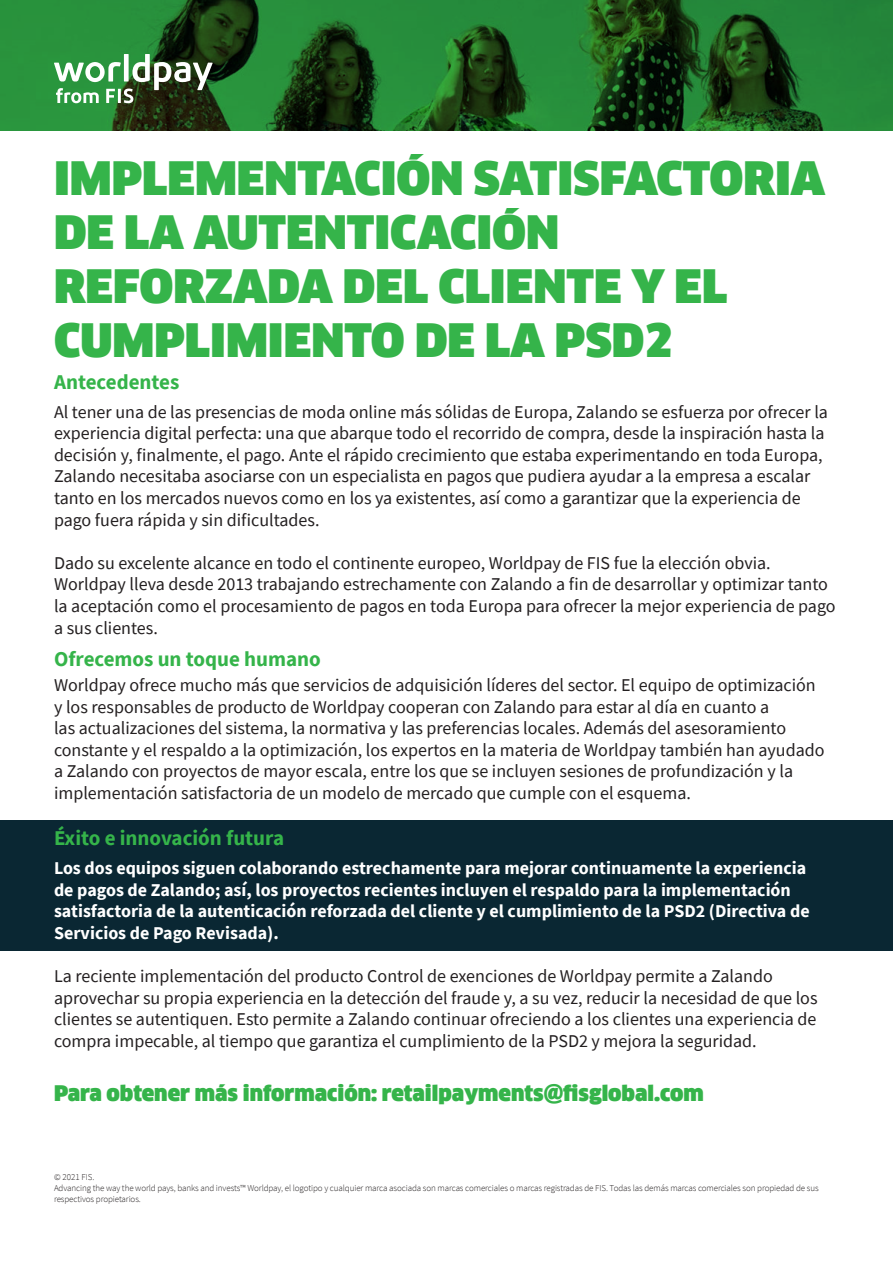
<style>
.page{position:relative;width:893px;height:1263px;background:#fff}
.page>*{position:absolute;margin:0;border:0;box-sizing:border-box;transform-origin:0 0}
.heading-11{font:900 45px/54px "Clan Offc Pro";color:#35b44a}
.t1{font:700 21px "Source Sans Pro";color:#35b44a}
.heading-11-2{font:900 21px "Clan Offc Pro";color:#35b44a}
.t2{font:18px/21.6px "Source Sans Pro";color:#231f20}
.t3{font:700 18px/21.6px "Source Sans Pro";color:#fff}
.t4{font:300 9px/10.8px "Source Sans Pro";letter-spacing:-.01em;color:#231f20}
</style>
<div class="page">
<div style="left:0;top:820px;width:893px;height:131px;background:#0a2733"></div>
<svg style="left:0;top:0;width:893px;height:131px;background:#206729"></svg>
<svg style="left:54px;top:54px;width:159px;height:49px"></svg>
<p class="heading-11" style="left:54px;top:152px;width:773px">IMPLEMENTACIÓN SATISFACTORIA<br>DE LA AUTENTICACIÓN<br>REFORZADA DEL CLIENTE Y EL<br>CUMPLIMIENTO DE LA PSD2</p>
<p class="t1" style="left:54px;top:367px;width:127px">Antecedentes</p>
<p class="t2" style="left:54px;top:401px;width:775px">Al tener una de las presencias de moda online más sólidas de Europa, Zalando se esfuerza por ofrecer la experiencia digital perfecta: una que abarque todo el recorrido de compra, desde la inspiración hasta la decisión y, finalmente, el pago. Ante el rápido crecimiento que estaba experimentando en toda Europa, Zalando necesitaba asociarse con un especialista en pagos que pudiera ayudar a la empresa a escalar tanto en los mercados nuevos como en los ya existentes, así como a garantizar que la experiencia de pago fuera rápida y sin dificultades.</p>
<p class="t2" style="left:54px;top:552px;width:783px">Dado su excelente alcance en todo el continente europeo, Worldpay de FIS fue la elección obvia.<br>Worldpay lleva desde 2013 trabajando estrechamente con Zalando a fin de desarrollar y optimizar tanto la aceptación como el procesamiento de pagos en toda Europa para ofrecer la mejor experiencia de pago a sus clientes.</p>
<p class="t1" style="left:54px;top:645px;width:268px">Ofrecemos un toque humano</p>
<p class="t2" style="left:54px;top:674px;width:772px">Worldpay ofrece mucho más que servicios de adquisición líderes del sector. El equipo de optimización y los responsables de producto de Worldpay cooperan con Zalando para estar al día en cuanto a<br>las actualizaciones del sistema, la normativa y las preferencias locales. Además del asesoramiento constante y el respaldo a la optimización, los expertos en la materia de Worldpay también han ayudado a Zalando con proyectos de mayor escala, entre los que se incluyen sesiones de profundización y la implementación satisfactoria de un modelo de mercado que cumple con el esquema.</p>
<p class="t1" style="left:54px;top:824px;width:232px">Éxito e innovación futura</p>
<p class="t3" style="left:54px;top:857px;width:757px">Los dos equipos siguen colaborando estrechamente para mejorar continuamente la experiencia de pagos de Zalando; así, los proyectos recientes incluyen el respaldo para la implementación satisfactoria de la autenticación reforzada del cliente y el cumplimiento de la PSD2 (Directiva de Servicios de Pago Revisada).</p>
<p class="t2" style="left:54px;top:965px;width:765px">La reciente implementación del producto Control de exenciones de Worldpay permite a Zalando aprovechar su propia experiencia en la detección del fraude y, a su vez, reducir la necesidad de que los clientes se autentiquen. Esto permite a Zalando continuar ofreciendo a los clientes una experiencia de compra impecable, al tiempo que garantiza el cumplimiento de la PSD2 y mejora la seguridad.</p>
<p class="heading-11-2" style="left:54px;top:1081px;width:651px">Para obtener más información: retailpayments@fisglobal.com</p>
<p class="t4" style="left:54px;top:1172px;width:766px">© 2021 FIS.<br>Advancing the way the world pays, banks and invests™ Worldpay, el logotipo y cualquier marca asociada son marcas comerciales o marcas registradas de FIS. Todas las demás marcas comerciales son propiedad de sus respectivos propietarios.</p>
</div>
